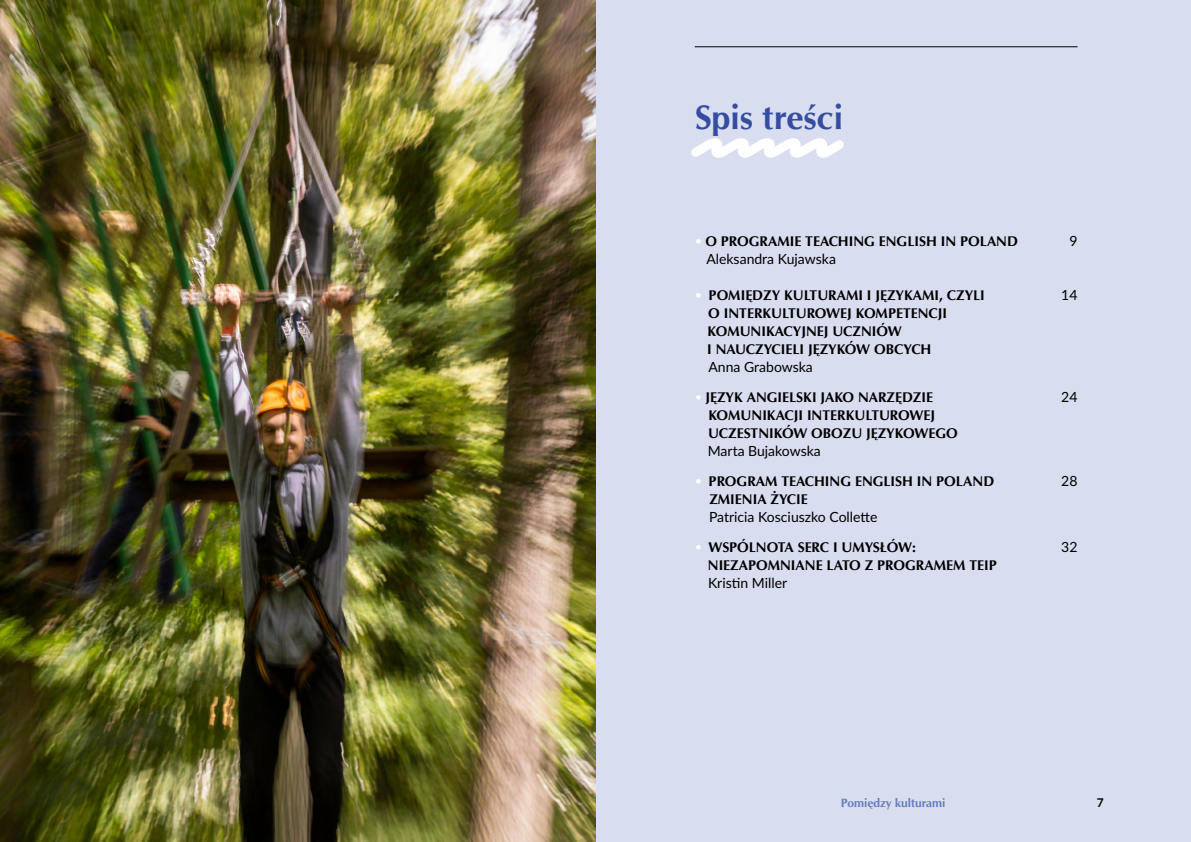
<style>
.page{position:relative;width:1191px;height:842px;background:#fff}
.page>*{position:absolute;margin:0;border:0;box-sizing:border-box;transform-origin:0 0}
.t1{font:700 34px "URW Classico";color:#344da1}
.t2{font:700 14px/18px "URW Classico";color:#000}
.t3{font:14px "Lato";color:#000}
.t4{font:700 12px "URW Classico";color:#667bbc}
.t5{font:700 12px "Lato";color:#000}
.s1{font-family:"DIN Pro";font-weight:400;color:#fff}
</style>
<div class="page">
<div style="left:595px;top:0;width:596px;height:842px;background:#d8ddf0"></div>
<hr style="left:694px;top:46px;width:383px;height:1px;background:#000">
<svg style="left:691px;top:138px;width:153px;height:20px"></svg>
<img style="left:0;top:0;width:595px;height:842px">
<h1 class="t1" style="left:694px;top:96px;width:150px">SPIS TREŚCI</h1>
<p class="t2" style="left:694px;top:232px;width:325px"><span class="s1">•</span> O PROGRAMIE TEACHING ENGLISH IN POLAND</p>
<p class="t3" style="left:706px;top:249px;width:131px">Aleksandra Kujawska</p>
<p class="t2" style="left:707px;top:286px;width:279px;text-indent:-12px"><span class="s1">•</span> POMIĘDZY KULTURAMI I JĘZYKAMI, CZYLI<br>O INTERKULTUROWEJ KOMPETENCJI<br>KOMUNIKACYJNEJ UCZNIÓW<br>I NAUCZYCIELI JĘZYKÓW OBCYCH</p>
<p class="t3" style="left:708px;top:357px;width:106px">Anna Grabowska</p>
<p class="t2" style="left:708px;top:388px;width:251px;text-indent:-13px"><span class="s1">•</span> JĘZYK ANGIELSKI JAKO NARZĘDZIE<br>KOMUNIKACJI INTERKULTUROWEJ<br>UCZESTNIKÓW OBOZU JĘZYKOWEGO</p>
<p class="t3" style="left:708px;top:441px;width:115px">Marta Bujakowska</p>
<p class="t2" style="left:709px;top:472px;width:286px;text-indent:-15px"><span class="s1">•</span> PROGRAM TEACHING ENGLISH IN POLAND<br>ZMIENIA ŻYCIE</p>
<p class="t3" style="left:709px;top:507px;width:170px">Patricia Kosciuszko Collette</p>
<p class="t2" style="left:694px;top:538px;width:25px"><span class="s1">•</span> WSP</p>
<p class="t2" style="left:708px;top:538px;width:290px;text-indent:29px">ÓLNOTA SERC I UMYSŁÓW:<br>N IEZAPOMNIANE LATO Z PROGRAMEM TEI P</p>
<p class="t3" style="left:708px;top:573px;width:81px">Kristin Miller</p>
<p class="t3" style="left:1069px;top:231px;width:10px">9</p>
<p class="t3" style="left:1061px;top:285px;width:18px">14</p>
<p class="t3" style="left:1061px;top:387px;width:18px">24</p>
<p class="t3" style="left:1061px;top:471px;width:18px">28</p>
<p class="t3" style="left:1061px;top:537px;width:18px">32</p>
<p class="t4" style="left:841px;top:795px;width:106px">POMIĘDZY KULTURAMI</p>
<p class="t5" style="left:1097px;top:793px;width:8px">7</p>
</div>
